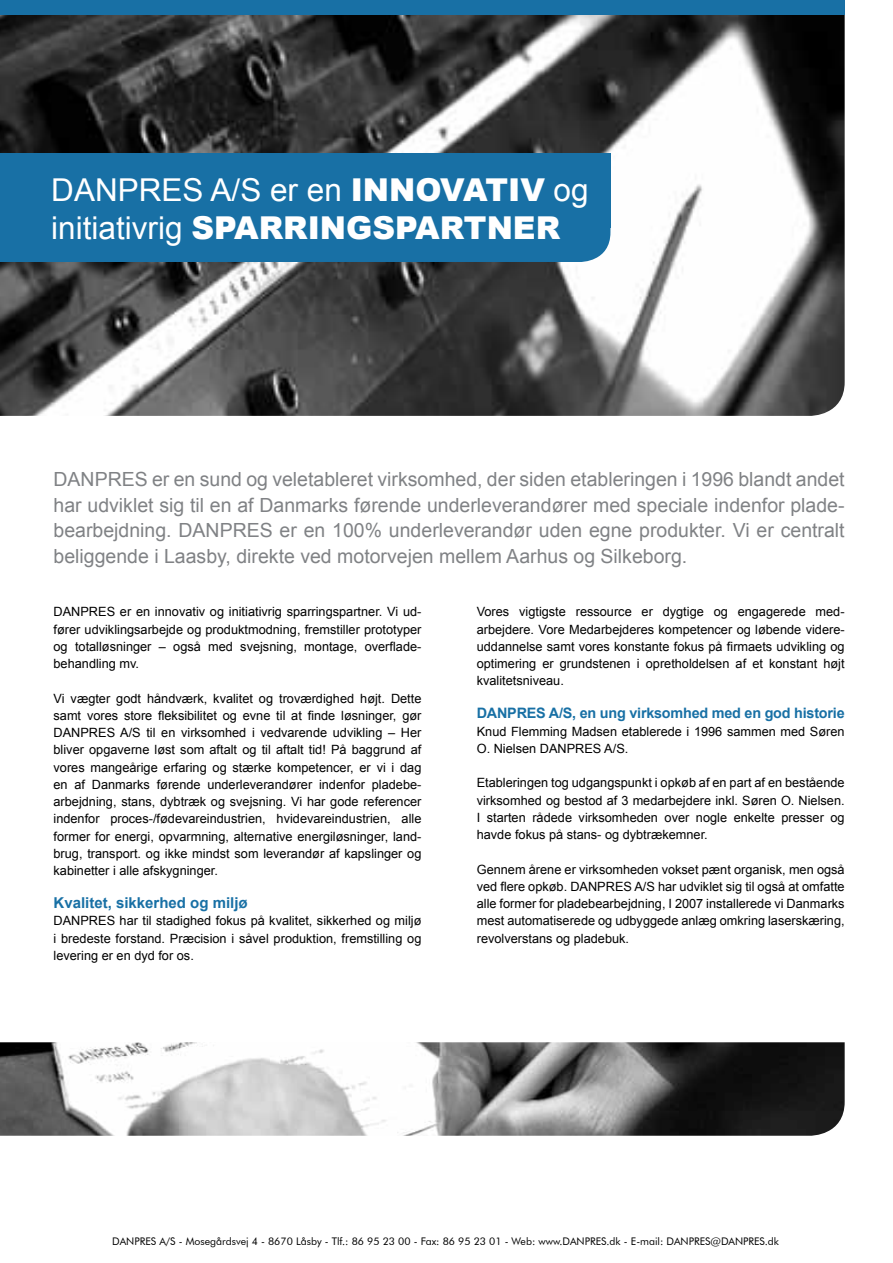
<style>
.page{position:relative;width:893px;height:1263px;background:#fff}
.page>*{position:absolute;margin:0;border:0;box-sizing:border-box;transform-origin:0 0}
.t1{font:31.5px/37.5px "Arial";color:#fff}
.t2{font:19.5px/25.5px "Arial";color:#808285;text-align:justify}
.t3{font:700 15px "Arial";color:#1870a5}
.t4{font:700 14.4px "Arial";letter-spacing:-.015em;color:#1870a5}
.t5{font:12.75px/17.2px "Arial";color:#000;text-align:justify}
.t6{font:10.5px "Futura BT";color:#000}
.s1{font-weight:900}
</style>
<div class="page">
<img style="left:0;top:14px;width:845px;height:402px">
<img style="left:0;top:1042px;width:845px;height:94px">
<div style="left:0;top:0;width:845px;height:14px;background:#1870a5"></div>
<div style="left:0;top:156px;width:216px;height:106px;background:#1870a5"></div>
<div style="left:46px;top:157px;width:564px;height:105px;background:#1870a5;border-radius:30px"></div>
<div style="left:0;top:154px;width:610px;height:74px;background:#1870a5"></div>
<h1 class="t1" style="left:51px;top:172px;width:539px">DANPRES A/S er en <span class="s1">INNOVATIV</span> og initiativrig <span class="s1">SPARRINGSPARTNER</span></h1>
<p class="t2" style="left:54px;top:467px;width:793px">DANPRES er en sund og veletableret virksomhed, der siden etableringen i 1996 blandt andet har udviklet sig til en af Danmarks førende underleverandører med speciale indenfor plade&shy;bearbejdning. DANPRES er en 100% underleverandør uden egne produkter. Vi er centralt beliggende i Laasby, direkte ved motorvejen mellem Aarhus og Silkeborg.</p>
<p class="t5" style="left:54px;top:603px;width:369px">DANPRES er en innovativ og initiativrig sparringspartner. Vi ud&shy;fører udviklingsarbejde og produktmodning, fremstiller prototyper og totalløsninger – også med svejsning, montage, overflade&shy;behandling mv.</p>
<p class="t5" style="left:54px;top:690px;width:369px">Vi vægter godt håndværk, kvalitet og troværdighed højt. Dette samt vores store fleksibilitet og evne til at finde løsninger, gør DANPRES A/S til en virksomhed i vedvarende udvikling – Her bliver opgaverne løst som aftalt og til aftalt tid! På baggrund af vores mangeårige erfaring og stærke kompetencer, er vi i dag en af Danmarks førende underleverandører indenfor pladebe&shy;arbejdning, stans, dybtræk og svejsning. Vi har gode referencer indenfor proces-/fødevareindustrien, hvidevareindustrien, alle former for energi, opvarmning, alternative energiløsninger, land&shy;brug, transport. og ikke mindst som leverandør af kapslinger og kabinetter i alle afskygninger.</p>
<p class="t3" style="left:54px;top:893px;width:196px">Kvalitet, sikkerhed og miljø</p>
<p class="t5" style="left:54px;top:912px;width:369px">DANPRES har til stadighed fokus på kvalitet, sikkerhed og miljø i bredeste forstand. Præcision i såvel produktion, fremstilling og levering er en dyd for os.</p>
<p class="t5" style="left:477px;top:603px;width:369px">Vores vigtigste ressource er dygtige og engagerede med&shy;arbejdere. Vore Medarbejderes kompetencer og løbende videre&shy;uddannelse samt vores konstante fokus på firmaets udvikling og optimering er grundstenen i opretholdelsen af et konstant højt kvalitetsniveau.</p>
<p class="t4" style="left:477px;top:704px;width:369px">DANPRES A/S, en ung virksomhed med en god historie</p>
<p class="t5" style="left:477px;top:723px;width:369px">Knud Flemming Madsen etablerede i 1996 sammen med Søren<br>O. Nielsen DANPRES A/S.</p>
<p class="t5" style="left:477px;top:774px;width:369px">Etableringen tog udgangspunkt i opkøb af en part af en bestående virksomhed og bestod af 3 medarbejdere inkl. Søren O. Nielsen.<br>I starten rådede virksomheden over nogle enkelte presser og havde fokus på stans- og dybtrækemner.</p>
<p class="t5" style="left:477px;top:861px;width:369px">Gennem årene er virksomheden vokset pænt organisk, men også ved flere opkøb. DANPRES A/S har udviklet sig til også at omfatte alle former for pladebearbejdning, I 2007 installerede vi Danmarks mest automatiserede og udbyggede anlæg omkring laserskæring, revolverstans og pladebuk.</p>
<p class="t6" style="left:112px;top:1235px;width:668px">DANPRES A/S - Mosegårdsvej 4 - 8670 Låsby - Tlf.: 86 95 23 00 - Fax: 86 95 23 01 - Web: www.DANPRES.dk - E-mail: DANPRES@DANPRES.dk</p>
</div>
